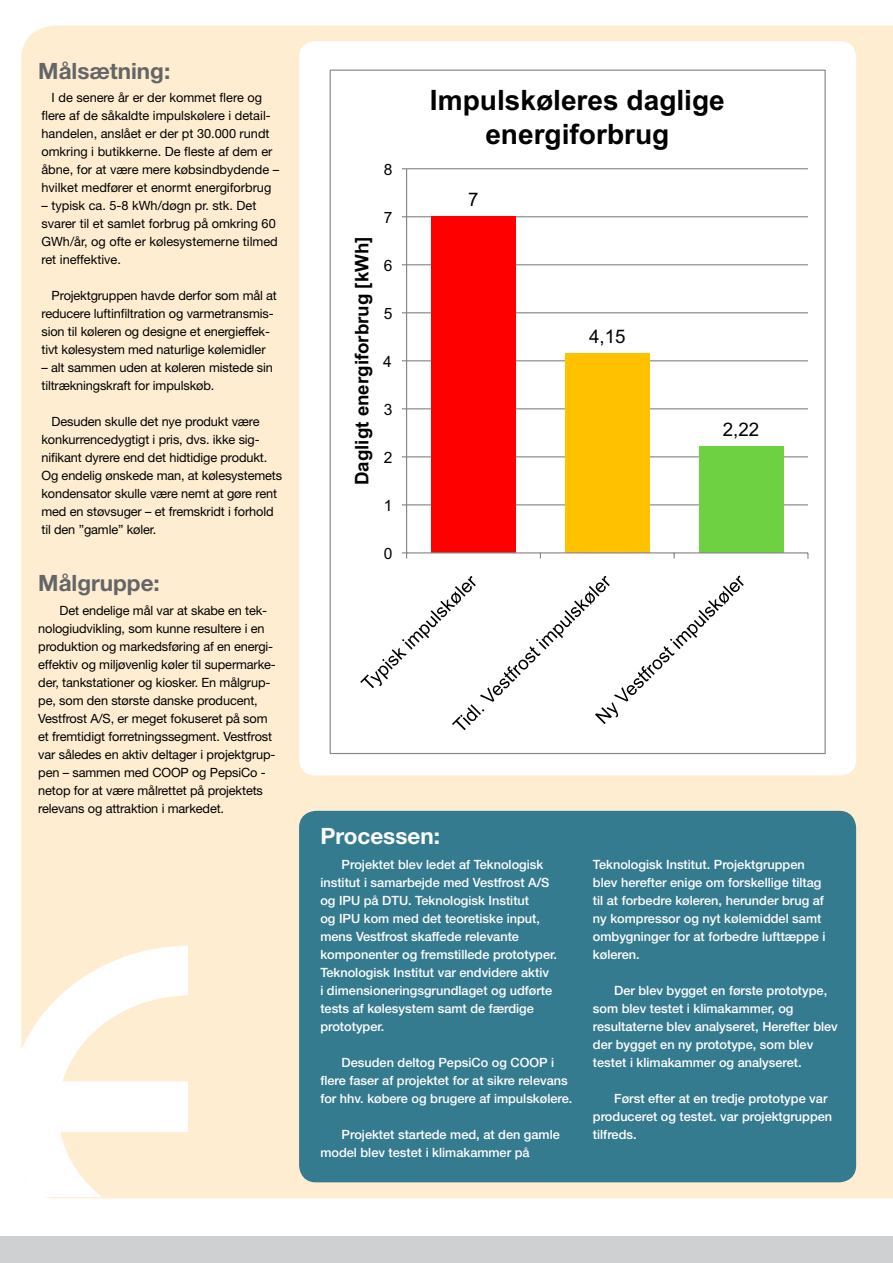
<style>
.page{position:relative;width:893px;height:1263px;background:#fff}
.page>*{position:absolute;margin:0;border:0;box-sizing:border-box;transform-origin:0 0}
.t1{font:700 28.05px/34.3px "Arial";color:#000;text-align:center}
.t2{font:700 22.5px "Helvetica Neue";color:#646567}
.t3{font:700 22.5px "Helvetica Neue";color:#fff}
.t4{font:700 18.75px "Arial";color:#000}
.t5{font:18.75px "Arial";color:#000}
.t6{font:15.6px "Arial";color:#000}
.t7{font:12.75px/18px "Helvetica Neue";letter-spacing:-.01em;color:#000}
.t8{font:500 12.75px/18px "Helvetica Neue";color:#fff}
</style>
<div class="page">
<div style="left:21px;top:26px;width:872px;height:1172px;background:#ffedd1"></div>
<div style="left:0;top:1236px;width:893px;height:27px;background:#cfd0d2"></div>
<svg style="left:21px;top:945px;width:167px;height:251px"></svg>
<div style="left:299px;top:811px;width:557px;height:371px;background:#357b90;border-radius:17px"></div>
<div style="left:300px;top:42px;width:555px;height:733px;background:#fff;border-radius:15px"></div>
<img style="left:302px;top:42px;width:6px;height:6px">
<hr style="left:407px;top:504px;width:401px;height:1px;background:#878787">
<hr style="left:407px;top:456px;width:401px;height:1px;background:#878787">
<hr style="left:407px;top:408px;width:401px;height:1px;background:#878787">
<hr style="left:407px;top:360px;width:401px;height:1px;background:#878787">
<hr style="left:407px;top:312px;width:401px;height:1px;background:#878787">
<hr style="left:407px;top:264px;width:401px;height:1px;background:#878787">
<hr style="left:407px;top:216px;width:401px;height:1px;background:#878787">
<hr style="left:407px;top:168px;width:401px;height:1px;background:#878787">
<div style="left:431px;top:217px;width:85px;height:336px;background:#f00"></div>
<div style="left:565px;top:354px;width:85px;height:199px;background:#ffc100"></div>
<div style="left:699px;top:446px;width:84px;height:107px;background:#6ed142"></div>
<hr style="left:406px;top:169px;width:1px;height:384px;background:#878787">
<hr style="left:407px;top:552px;width:401px;height:1px;background:#878787">
<svg style="left:402px;top:552px;width:5px;height:6px"></svg>
<svg style="left:360px;top:576px;width:384px;height:154px"></svg>
<h2 class="t2" style="left:38px;top:57px;width:134px">Målsætning:</h2>
<p class="t7" style="left:41px;top:88px;width:239px;text-indent:10px">I de senere år er der kommet flere og flere af de såkaldte impulskølere i detail&shy;handelen, anslået er der pt 30.000 rundt omkring i butikkerne. De fleste af dem er åbne, for at være mere købsindbydende – hvilket medfører et enormt energiforbrug</p>
<p class="t7" style="left:41px;top:196px;width:238px">– typisk ca. 5-8 kWh/døgn pr. stk. Det svarer til et samlet forbrug på omkring 60<br>GWh/år, og ofte er kølesystemerne tilmed ret ineffektive.</p>
<p class="t7" style="left:41px;top:286px;width:237px;text-indent:10px">Projektgruppen havde derfor som mål at reducere luftinfiltration og varmetransmis&shy;sion til køleren og designe et energieffek&shy;tivt kølesystem med naturlige kølemidler</p>
<p class="t7" style="left:41px;top:358px;width:233px">– alt sammen uden at køleren mistede sin tiltrækningskraft for impulskøb.</p>
<p class="t7" style="left:41px;top:412px;width:242px;text-indent:10px">Desuden skulle det nye produkt være konkurrencedygtigt i pris, dvs. ikke sig&shy;nifikant dyrere end det hidtidige produkt.<br>Og endelig ønskede man, at kølesystemets kondensator skulle være nemt at gøre rent med en støvsuger – et fremskridt i forhold til den ”gamle” køler.</p>
<h2 class="t2" style="left:38px;top:569px;width:123px">Målgruppe:</h2>
<p class="t7" style="left:38px;top:602px;width:239px;text-indent:21px">Det endelige mål var at skabe en tek&shy;nologiudvikling, som kunne resultere i en produktion og markedsføring af en energi&shy;effektiv og miljøvenlig køler til supermarke&shy;der, tankstationer og kiosker. En målgrup&shy;pe, som den største danske producent, Vestfrost A/S, er meget fokuseret på som et fremtidigt forretningssegment. Vestfrost var således en aktiv deltager i projektgrup&shy;pen – sammen med COOP og PepsiCo - netop for at være målrettet på projektets relevans og attraktion i markedet.</p>
<p class="t6" style="left:384px;top:159px;width:10px">8</p>
<h3 class="t4" style="left:349px;top:485px;width:250px;rotate:-90deg">Dagligt energiforbrug [kWh]</h3>
<p class="t6" style="left:384px;top:207px;width:10px">7</p>
<p class="t6" style="left:384px;top:255px;width:10px">6</p>
<p class="t6" style="left:384px;top:303px;width:10px">5</p>
<p class="t6" style="left:383px;top:351px;width:10px">4</p>
<p class="t6" style="left:384px;top:399px;width:10px">3</p>
<p class="t6" style="left:384px;top:447px;width:10px">2</p>
<p class="t6" style="left:384px;top:495px;width:10px">1</p>
<p class="t6" style="left:384px;top:543px;width:10px">0</p>
<h1 class="t1" style="left:430px;top:84px;width:296px">Impulskøleres daglige energiforbrug</h1>
<h3 class="t5" style="left:468px;top:187px;width:12px">7</h3>
<h3 class="t5" style="left:589px;top:324px;width:38px">4,15</h3>
<h3 class="t5" style="left:723px;top:417px;width:38px">2,22</h3>
<h2 class="t3" style="left:320px;top:822px;width:121px">Processen:</h2>
<p class="t8" style="left:320px;top:855px;width:238px;text-indent:21px">Projektet blev ledet af Teknologisk institut i samarbejde med Vestfrost A/S og IPU på DTU. Teknologisk Institut<br>og IPU kom med det teoretiske input, mens Vestfrost skaffede relevante komponenter og fremstillede prototyper.<br>Teknologisk Institut var endvidere aktiv<br>i dimensioneringsgrundlaget og udførte tests af kølesystem samt de færdige prototyper.</p>
<p class="t8" style="left:320px;top:1053px;width:254px;text-align:center">Desuden deltog PepsiCo og COOP i<br>flere faser af projektet for at sikre relevans for hhv. købere og brugere af impulskølere.</p>
<p class="t8" style="left:320px;top:1125px;width:241px;text-indent:21px">Projektet startede med, at den gamle model blev testet i klimakammer på</p>
<p class="t8" style="left:593px;top:855px;width:234px">Teknologisk Institut. Projektgruppen blev herefter enige om forskellige tiltag til at forbedre køleren, herunder brug af ny kompressor og nyt kølemiddel samt ombygninger for at forbedre lufttæppe i køleren.</p>
<p class="t8" style="left:593px;top:981px;width:246px;text-indent:21px">Der blev bygget en første prototype, som blev testet i klimakammer, og resultaterne blev analyseret, Herefter blev der bygget en ny prototype, som blev testet i klimakammer og analyseret.</p>
<p class="t8" style="left:593px;top:1089px;width:241px;text-indent:21px">Først efter at en tredje prototype var produceret og testet. var projektgruppen tilfreds.</p>
</div>
